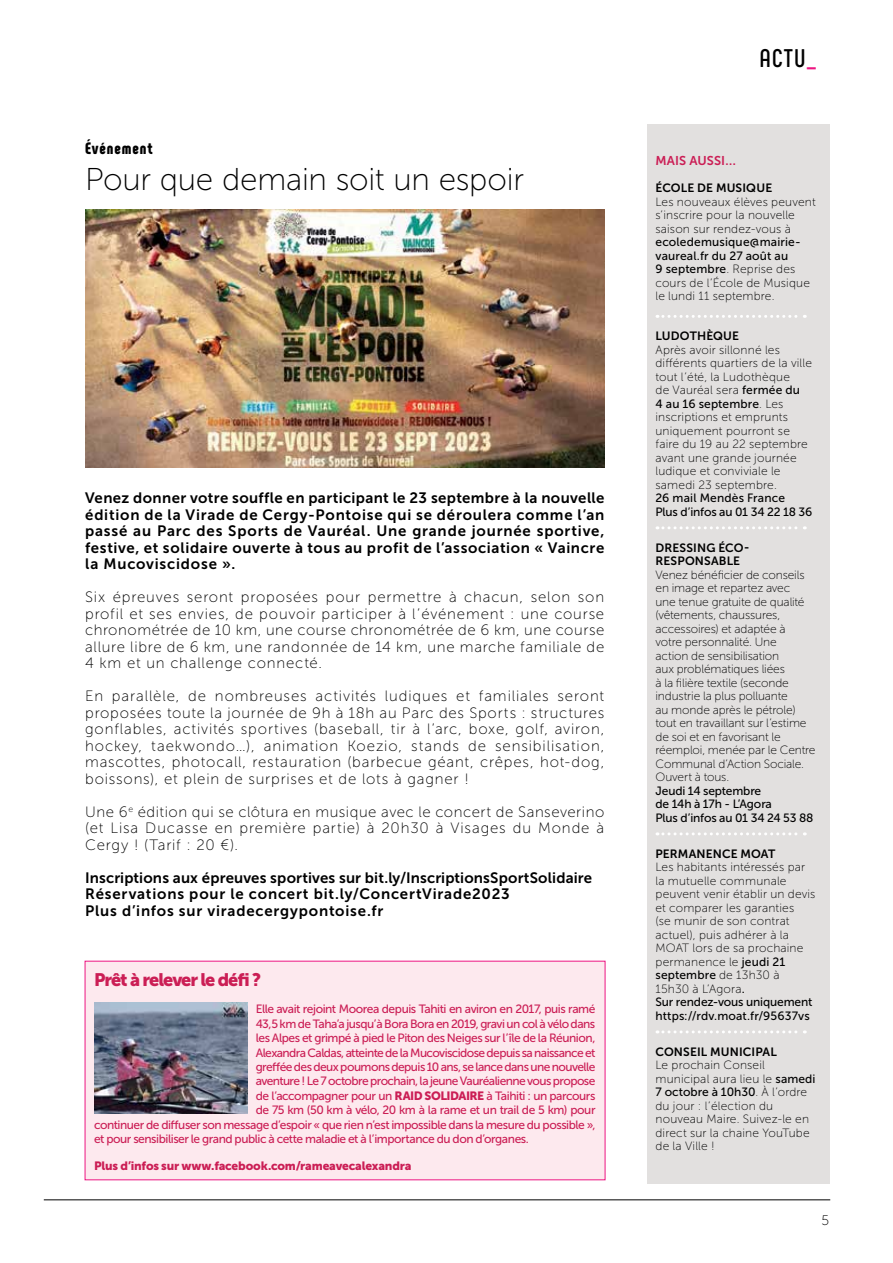
<style>
.page{position:relative;width:893px;height:1263px;background:#fff}
.page>*{position:absolute;margin:0;border:0;box-sizing:border-box;transform-origin:0 0}
.t1{font:31.5px "Museo Sans 100";letter-spacing:-.005em;color:#000}
.t2{font:700 25.5px "Phenomena";color:#000}
.t3{font:18px "Museo Sans 900";letter-spacing:-.055em;color:#cb1e55}
.t4{font:900 16.5px "Phenomena";letter-spacing:.055em;color:#000}
.t5{font:15px/16.5px "Museo Sans 100";letter-spacing:.055em;color:#000;text-align:justify}
.t6{font:15px/16.5px "Museo Sans 700";letter-spacing:.045em;color:#000;text-align:justify}
.t7{font:13.95px "Museo Sans 100";color:#000}
.t8{font:12.75px "Museo Sans 700";letter-spacing:.01em;color:#cb1e55}
.t9{font:12px/13.5px "Museo Sans 100";letter-spacing:.005em;color:#000}
.t10{font:12px "Museo Sans 500";letter-spacing:-.04em;color:#cb1e55}
.t11{font:12px/13.5px "Museo Sans 500";letter-spacing:.005em;color:#000}
.t12{font:12px/13.5px "Museo Sans 700";letter-spacing:.01em;color:#000}
.t13{font:12px/13.5px "Museo Sans 500";letter-spacing:-.015em;color:#000}
.t14{font:12px "Museo Sans 900";letter-spacing:-.015em;color:#cb1e55}
.s1{font-family:"Museo Sans 900"}
.s2{color:#ed1682}
.s3{font-family:"Museo Sans 500"}
.s4{font-family:"Museo Sans 100"}
</style>
<div class="page">
<hr style="left:44px;top:1199px;width:786px;height:1px;background:#000">
<img style="left:85px;top:209px;width:519px;height:258px">
<div style="left:647px;top:125px;width:182px;height:1059px;background:#e2e0df"></div>
<svg style="left:657px;top:315px;width:148px;height:3px"></svg>
<svg style="left:657px;top:526px;width:148px;height:3px"></svg>
<svg style="left:657px;top:832px;width:148px;height:3px"></svg>
<svg style="left:657px;top:1030px;width:148px;height:3px"></svg>
<div style="left:85px;top:961px;width:520px;height:219px;background:#fde9ee"></div>
<img style="left:94px;top:1003px;width:153px;height:110px">
<h3 class="t4" style="left:85px;top:137px;width:69px">Événement</h3>
<h1 class="t1" style="left:85px;top:162px;width:440px">Pour que demain soit un espoir</h1>
<p class="t6" style="left:85px;top:490px;width:521px">Venez donner votre souffle en participant le 23 septembre à la nouvelle édition de la Virade de Cergy-Pontoise qui se déroulera comme l’an passé au Parc des Sports de Vauréal. Une grande journée sportive, festive, et solidaire ouverte à tous au profit de l’association « Vaincre la Mucoviscidose ».</p>
<p class="t5" style="left:85px;top:589px;width:521px">Six épreuves seront proposées pour permettre à chacun, selon son profil et ses envies, de pouvoir participer à l’événement : une course chronométrée de 10 km, une course chronométrée de 6 km, une course allure libre de 6 km, une randonnée de 14 km, une marche familiale de 4 km et un challenge connecté.</p>
<p class="t5" style="left:85px;top:688px;width:521px">En parallèle, de nombreuses activités ludiques et familiales seront proposées toute la journée de 9h à 18h au Parc des Sports : structures gonflables, activités sportives (baseball, tir à l’arc, boxe, golf, aviron, hockey, taekwondo…), animation Koezio, stands de sensibilisation, mascottes, photocall, restauration (barbecue géant, crêpes, hot-dog, boissons), et plein de surprises et de lots à gagner !</p>
<p class="t5" style="left:85px;top:803px;width:521px">Une 6<sup>e</sup> édition qui se clôtura en musique avec le concert de Sanseverino (et Lisa Ducasse en première partie) à 20h30 à Visages du Monde à Cergy ! (Tarif : 20 €).</p>
<p class="t6" style="left:85px;top:869px;width:509px;text-align:left">Inscriptions aux épreuves sportives sur bit.ly/InscriptionsSportSolidaire<br>Réservations pour le concert bit.ly/ConcertVirade2023<br>Plus d’infos sur viradecergypontoise.fr</p>
<h3 class="t3" style="left:94px;top:970px;width:169px">Prêt à relever le défi ?</h3>
<p class="t10" style="left:256px;top:1003px;width:341px">Elle avait rejoint Moorea depuis Tahiti en aviron en 2017, puis ramé</p>
<p class="t10" style="left:256px;top:1017px;width:341px">43,5 km de Taha’a jusqu’à Bora Bora en 2019, gravi un col à vélo dans</p>
<p class="t10" style="left:256px;top:1031px;width:341px">les Alpes et grimpé à pied le Piton des Neiges sur l’île de la Réunion,</p>
<p class="t10" style="left:256px;top:1046px;width:341px">Alexandra Caldas, atteinte de la Mucoviscidose depuis sa naissance et</p>
<p class="t10" style="left:256px;top:1060px;width:341px">greffée des deux poumons depuis 10 ans, se lance dans une nouvelle</p>
<p class="t10" style="left:256px;top:1075px;width:341px">aventure ! Le 7 octobre prochain, la jeune Vauréalienne vous propose</p>
<p class="t10" style="left:256px;top:1089px;width:341px">de l’accompagner pour un <span class="s1">RAID SOLIDAIRE</span> à Taihiti : un parcours</p>
<p class="t10" style="left:256px;top:1103px;width:341px">de 75 km (50 km à vélo, 20 km à la rame et un trail de 5 km) pour</p>
<p class="t10" style="left:94px;top:1118px;width:503px">continuer de diffuser son message d’espoir « que rien n’est impossible dans la mesure du possible »,</p>
<p class="t10" style="left:94px;top:1132px;width:436px">et pour sensibiliser le grand public à cette maladie et à l’importance du don d’organes.</p>
<p class="t14" style="left:94px;top:1159px;width:319px">Plus d’infos sur www.facebook.com/rameavecalexandra</p>
<h2 class="t2" style="left:759px;top:43px;width:58px">ACTU<span class="s2">_</span></h2>
<p class="t8" style="left:655px;top:154px;width:82px">MAIS AUSSI…</p>
<p class="t12" style="left:655px;top:181px;width:118px">ÉCOLE DE MUSIQUE</p>
<p class="t9" style="left:655px;top:195px;width:162px">Les nouveaux élèves peuvent s’inscrire pour la nouvelle saison sur rendez-vous à</p>
<p class="t11" style="left:655px;top:235px;width:147px">ecoledemusique@mairie&shy;vaureal.fr du 27 août au</p>
<p class="t9" style="left:655px;top:262px;width:156px"><span class="s3">9 septembre</span>. Reprise des cours de l’École de Musique le lundi 11 septembre.</p>
<p class="t12" style="left:655px;top:329px;width:85px">LUDOTHÈQUE</p>
<p class="t9" style="left:655px;top:343px;width:158px">Après avoir sillonné les différents quartiers de la ville tout l’été, la Ludothèque<br>de Vauréal sera <span class="s3">fermée du</span></p>
<p class="t11" style="left:655px;top:397px;width:130px">4 au 16 septembre<span class="s4">. Les</span></p>
<p class="t9" style="left:655px;top:411px;width:154px">inscriptions et emprunts uniquement pourront se faire du 19 au 22 septembre avant une grande journée ludique et conviviale le samedi 23 septembre.</p>
<p class="t11" style="left:655px;top:491px;width:158px">26 mail Mendès France<br>Plus d’infos au 01 34 22 18 36</p>
<p class="t12" style="left:655px;top:541px;width:96px">DRESSING ÉCO-<br>RESPONSABLE</p>
<p class="t9" style="left:655px;top:568px;width:162px">Venez bénéficier de conseils en image et repartez avec<br>une tenue gratuite de qualité (vêtements, chaussures, accessoires) et adaptée à<br>votre personnalité. Une<br>action de sensibilisation<br>aux problématiques liées<br>à la filière textile (seconde industrie la plus polluante<br>au monde après le pétrole) tout en travaillant sur l’estime de soi et en favorisant le réemploi, menée par le Centre<br>Communal d’Action Sociale.<br>Ouvert à tous.</p>
<p class="t13" style="left:655px;top:784px;width:159px">Jeudi 14 septembre<br>de 14h à 17h - L’Agora<br>Plus d’infos au 01 34 24 53 88</p>
<p class="t12" style="left:655px;top:847px;width:121px">PERMANENCE MOAT</p>
<p class="t9" style="left:655px;top:861px;width:161px">Les habitants intéressés par la mutuelle communale peuvent venir établir un devis et comparer les garanties<br>(se munir de son contrat actuel), puis adhérer à la<br>MOAT lors de sa prochaine permanence le <span class="s3">jeudi 21</span></p>
<p class="t11" style="left:655px;top:968px;width:126px">septembre <span class="s4">de 13h30 à</span></p>
<p class="t9" style="left:655px;top:982px;width:91px">15h30 à L’Agora<span class="s3">.</span></p>
<p class="t11" style="left:655px;top:995px;width:158px">Sur rendez-vous uniquement https://rdv.moat.fr/95637vs</p>
<p class="t12" style="left:655px;top:1045px;width:123px">CONSEIL MUNICIPAL</p>
<p class="t9" style="left:655px;top:1059px;width:161px">Le prochain Conseil municipal aura lieu le <span class="s3">samedi</span></p>
<p class="t11" style="left:655px;top:1085px;width:153px">7 octobre à 10h30<span class="s4">. À l’ordre</span></p>
<p class="t9" style="left:655px;top:1099px;width:156px">du jour : l’élection du nouveau Maire. Suivez-le en direct sur la chaine YouTube de la Ville !</p>
<p class="t7" style="left:821px;top:1213px;width:9px">5</p>
</div>
